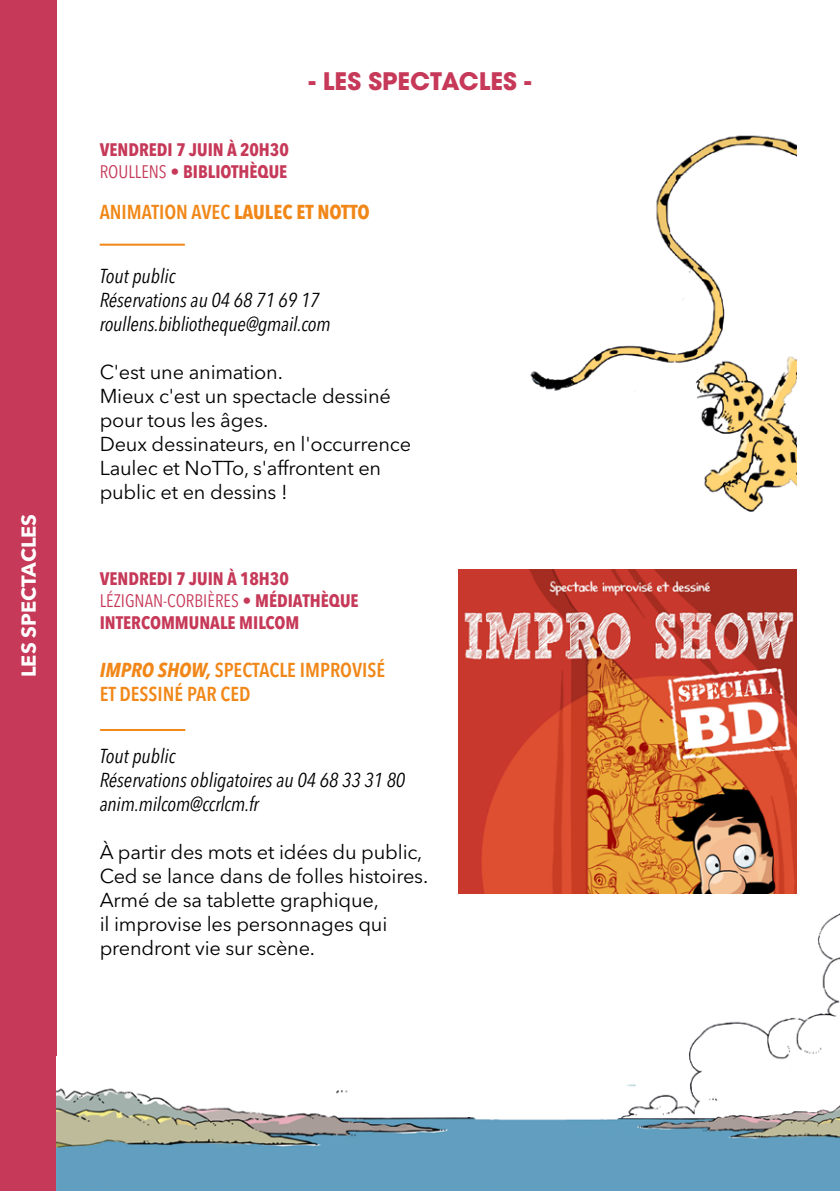
<style>
.page{position:relative;width:840px;height:1191px;background:#fff}
.page>*{position:absolute;margin:0;border:0;box-sizing:border-box;transform-origin:0 0}
.t1{font:700 24px "Avant Garde LT";color:#c63958}
.t2{font:20px/24px "Avenir Next LT Pro";letter-spacing:-.01em;color:#000}
.t3{font:italic condensed 20px/24px "Avenir Next LT Pro";color:#000}
.t4{font:600 condensed 20px/24px "Avenir Next LT Pro";color:#f18718}
.t5{font:700 20px "Avenir Next LT Pro";color:#fff}
.t6{font:700 condensed 18px/21.6px "Avenir Next LT Pro";color:#c63958}
.s1{font-weight:400}
.s2{font-weight:700}
.s3{font-weight:700;font-style:italic}
</style>
<div class="page">
<div style="left:0;top:0;width:57px;height:1191px;background:#c63958"></div>
<hr style="left:100px;top:244px;width:85px;height:2px;background:#f18718">
<hr style="left:100px;top:729px;width:85px;height:2px;background:#f18718">
<img style="left:530px;top:135px;width:265px;height:377px">
<img style="left:563px;top:790px;width:276px;height:350px">
<div style="left:563px;top:1140px;width:276px;height:51px;background:#619ebf"></div>
<img style="left:57px;top:1056px;width:508px;height:135px">
<div style="left:359px;top:1048px;width:138px;height:69px;background:#fff"></div>
<img style="left:458px;top:569px;width:337px;height:324px">
<p class="t5" style="left:17px;top:677px;width:165px;rotate:-90deg">LES SPECTACLES</p>
<p class="t1" style="left:308px;top:65px;width:224px">- LES SPECTACLES -</p>
<p class="t6" style="left:100px;top:139px;width:190px">VENDREDI 7 JUIN À 20H30<br><span class="s1">ROULLENS</span> • BIBLIOTHÈQUE</p>
<p class="t4" style="left:100px;top:200px;width:271px">ANIMATION AVEC <span class="s2">LAULEC ET NOTTO</span></p>
<p class="t3" style="left:100px;top:264px;width:232px">Tout public<br>Réservations au 04 68 71 69 17 roullens.bibliotheque@gmail.com</p>
<p class="t2" style="left:100px;top:360px;width:313px">C'est une animation.<br>Mieux c'est un spectacle dessiné pour tous les âges.<br>Deux dessinateurs, en l'occurrence<br>Laulec et NoTTo, s'affrontent en public et en dessins !</p>
<p class="t6" style="left:100px;top:568px;width:260px">VENDREDI 7 JUIN À 18H30<br><span class="s1">LÉZIGNAN-CORBIÈRES</span> • MÉDIATHÈQUE<br>INTERCOMMUNALE MILCOM</p>
<p class="t4" style="left:100px;top:658px;width:287px"><span class="s3">IMPRO SHOW,</span> SPECTACLE IMPROVISÉ<br>ET DESSINÉ PAR CED</p>
<p class="t3" style="left:100px;top:744px;width:307px">Tout public<br>Réservations obligatoires au 04 68 33 31 80 anim.milcom@ccrlcm.fr</p>
<p class="t2" style="left:100px;top:840px;width:330px">À partir des mots et idées du public,<br>Ced se lance dans de folles histoires.<br>Armé de sa tablette graphique,<br>il improvise les personnages qui prendront vie sur scène.</p>
</div>
